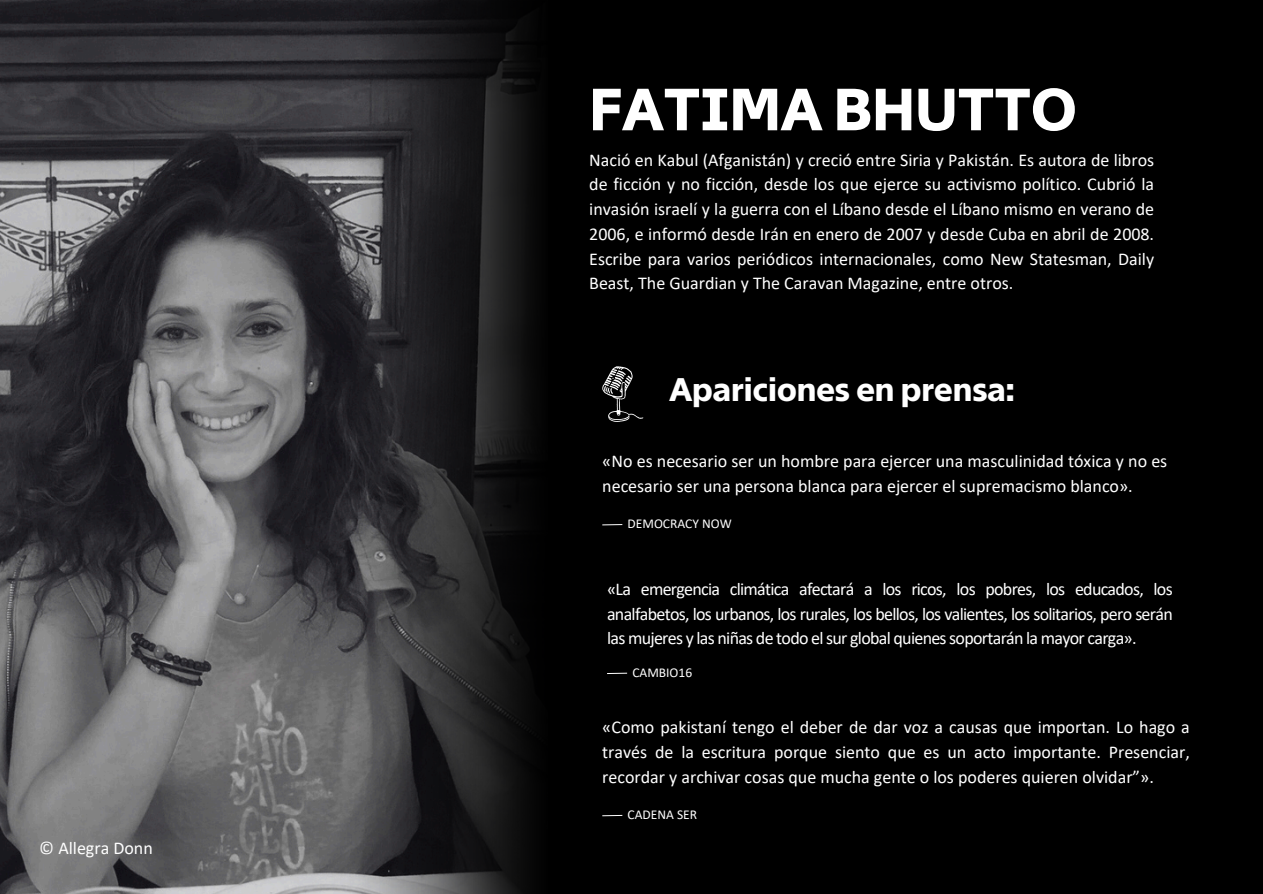
<style>
.page{position:relative;width:1263px;height:894px;background:#fff}
.page>*{position:absolute;margin:0;border:0;box-sizing:border-box;transform-origin:0 0}
.t1{font:700 57.15px "Suisse Screen";color:#fff}
.t2{font:700 31.5px "Suisse Screen";color:#fff}
.t3{font:18px/24.8px "Calibri";color:#fff;text-align:justify}
.t4{font:13.5px "Calibri";color:#fff}
</style>
<div class="page">
<div style="left:0;top:0;width:1263px;height:893px;background:#000"></div>
<img style="left:0;top:0;width:101px;height:893px">
<img style="left:101px;top:0;width:434px;height:893px">
<svg style="left:602px;top:366px;width:41px;height:55px"></svg>
<svg style="left:602px;top:524px;width:20px;height:1px"></svg>
<svg style="left:611px;top:672px;width:16px;height:1px"></svg>
<p class="t3" style="left:39px;top:837px;width:115px">© Allegra Donn</p>
<p class="t1" style="left:589px;top:86px;width:489px">FATIMA BHUTTO</p>
<p class="t3" style="left:589px;top:149px;width:566px">Nació en Kabul (Afganistán) y creció entre Siria y Pakistán. Es autora de libros de ficción y no ficción, desde los que ejerce su activismo político. Cubrió la invasión israelí y la guerra con el Líbano desde el Líbano mismo en verano de 2006, e informó desde Irán en enero de 2007 y desde Cuba en abril de 2008.<br>Escribe para varios periódicos internacionales, como New Statesman, Daily Beast, The Guardian y The Caravan Magazine, entre otros.</p>
<p class="t2" style="left:669px;top:377px;width:347px">Apariciones en prensa:</p>
<h3 class="t3" style="left:602px;top:450px;width:566px">«No es necesario ser un hombre para ejercer una masculinidad tóxica y no es necesario ser una persona blanca para ejercer el supremacismo blanco».</h3>
<h1 class="t4" style="left:628px;top:518px;width:106px">DEMOCRACY NOW</h1>
<p class="t3" style="left:607px;top:578px;width:567px">«La emergencia climática afectará a los ricos, los pobres, los educados, los analfabetos, los urbanos, los rurales, los bellos, los valientes, los solitarios, pero serán las mujeres y las niñas de todo el sur global quienes soportarán la mayor carga».</p>
<h2 class="t4" style="left:632px;top:666px;width:61px">CAMBIO16</h2>
<h3 class="t3" style="left:602px;top:716px;width:589px">«Como pakistaní tengo el deber de dar voz a causas que importan. Lo hago a través de la escritura porque siento que es un acto importante. Presenciar, recordar y archivar cosas que mucha gente o los poderes quieren olvidar”».</h3>
<p class="t4" style="left:628px;top:808px;width:71px">CADENA SER</p>
</div>
